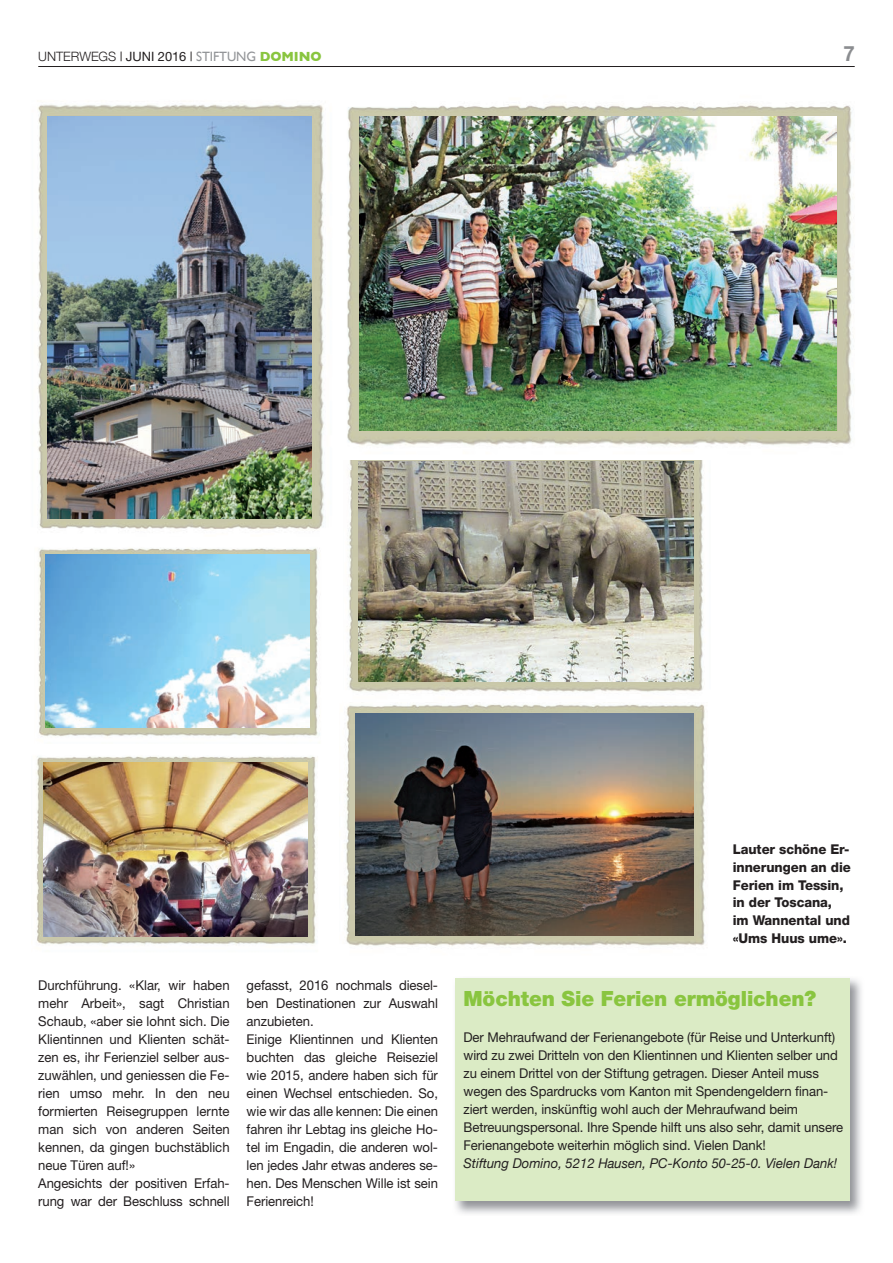
<style>
.page{position:relative;width:893px;height:1263px;background:#fff}
.page>*{position:absolute;margin:0;border:0;box-sizing:border-box;transform-origin:0 0}
.t1{font:900 21px "Helvetica Neue";letter-spacing:-.005em;color:#89c53f}
.t2{font:700 21px "Helvetica Neue";color:#8b8d90}
.t3{font:13.5px/18px "Helvetica Neue";letter-spacing:-.005em;color:#231f20}
.t4{font:800 13.5px/18px "Helvetica Neue";letter-spacing:-.005em;color:#231f20}
.t5{font:italic 13.5px "Helvetica Neue";color:#231f20}
.t6{font:12.9px "Helvetica Neue";letter-spacing:-.005em;color:#231f20}
.s1{font-weight:300}
.s2{font-family:"Gill Sans";font-size:13.5px;color:#939598}
.s3{font-family:"Gill Sans";font-weight:700;font-size:13.5px;color:#89c53f}
</style>
<div class="page">
<hr style="left:38px;top:66px;width:817px;height:1px;background:#231f20">
<img style="left:346px;top:704px;width:359px;height:242px">
<img style="left:355px;top:713px;width:339px;height:222px">
<img style="left:36px;top:756px;width:281px;height:189px">
<img style="left:44px;top:763px;width:263px;height:173px">
<img style="left:348px;top:460px;width:355px;height:232px">
<img style="left:358px;top:462px;width:336px;height:219px">
<img style="left:37px;top:104px;width:287px;height:426px">
<img style="left:48px;top:116px;width:263px;height:403px">
<img style="left:455px;top:978px;width:407px;height:236px">
<div style="left:455px;top:978px;width:395px;height:223px;background:#dbebc5"></div>
<img style="left:347px;top:103px;width:505px;height:343px">
<img style="left:360px;top:117px;width:477px;height:313px">
<img style="left:38px;top:548px;width:282px;height:189px">
<img style="left:46px;top:555px;width:263px;height:173px">
<p class="t6" style="left:38px;top:48px;width:285px"><span class="s1">UNTERWEGS</span> | JUNI 2016 | <span class="s2">STIFTUNG</span> <span class="s3">DOMINO</span></p>
<h1 class="t2" style="left:843px;top:37px;width:13px">7</h1>
<p class="t3" style="left:38px;top:976px;width:193px">Durchführung. «Klar, wir haben mehr Arbeit», sagt Christian<br>Schaub, «aber sie lohnt sich. Die<br>Klientinnen und Klienten schät&shy;zen es, ihr Ferienziel selber aus&shy;zuwählen, und geniessen die Fe&shy;rien umso mehr. In den neu formierten Reisegruppen lernte man sich von anderen Seiten kennen, da gingen buchstäblich neue Türen auf!»<br>Angesichts der positiven Erfah&shy;rung war der Beschluss schnell</p>
<p class="t3" style="left:247px;top:976px;width:193px">gefasst, 2016 nochmals diesel&shy;ben Destinationen zur Auswahl anzubieten.<br>Einige Klientinnen und Klienten buchten das gleiche Reiseziel wie 2015, andere haben sich für einen Wechsel entschieden. So, wie wir das alle kennen: Die einen fahren ihr Lebtag ins gleiche Ho&shy;tel im Engadin, die anderen wol&shy;len jedes Jahr etwas anderes se&shy;hen. Des Menschen Wille ist sein<br>Ferienreich!</p>
<p class="t4" style="left:733px;top:840px;width:120px">lauter schöne Er&shy;innerungen an die<br>Ferien im Tessin, in der Toscana, im Wannental und «Ums Huus ume».</p>
<h1 class="t1" style="left:463px;top:986px;width:354px">Möchten Sie Ferien ermöglichen?</h1>
<p class="t3" style="left:463px;top:1028px;width:381px">Der Mehraufwand der Ferienangebote (für Reise und Unterkunft) wird zu zwei Dritteln von den Klientinnen und Klienten selber und zu einem Drittel von der Stiftung getragen. Dieser Anteil muss wegen des Spardrucks vom Kanton mit Spendengeldern finan&shy;ziert werden, inskünftig wohl auch der Mehraufwand beim Betreuungspersonal. Ihre Spende hilft uns also sehr, damit unsere Ferienangebote weiterhin möglich sind. Vielen Dank!</p>
<p class="t5" style="left:463px;top:1153px;width:375px">Stiftung Domino, 5212 Hausen, PC-Konto 50-25-0. Vielen Dank!</p>
</div>
